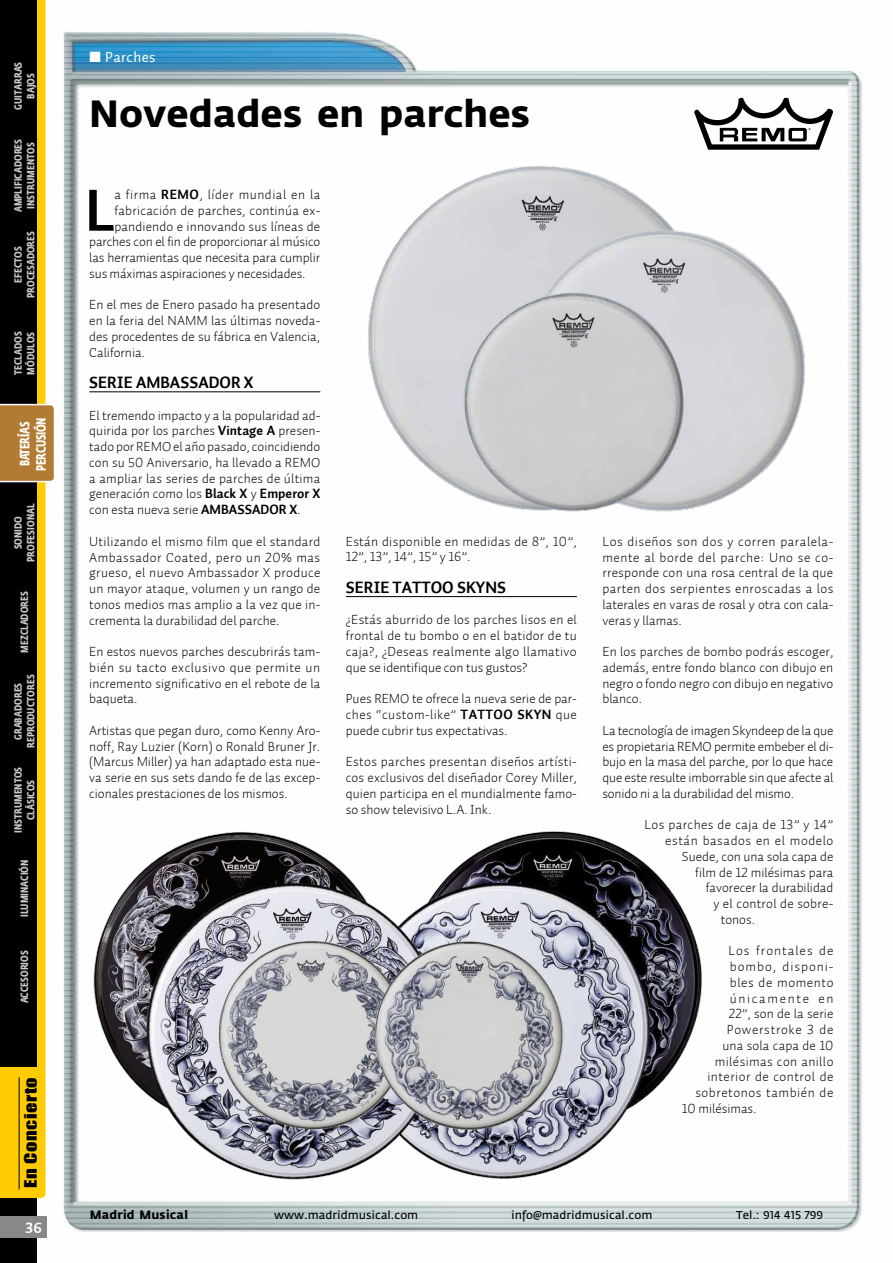
<style>
.page{position:relative;width:893px;height:1263px;background:#fff}
.page>*{position:absolute;margin:0;border:0;box-sizing:border-box;transform-origin:0 0}
.t1{font:59.1px "Auto 1 Bold LF";color:#000}
.t2{font:700 37.5px "Fedra Sans";color:#000}
.t3{font:16.5px "Auto 1 Bold LF";color:#000}
.t4{font:15.75px "Impact";letter-spacing:.025em;color:#000;scale:1.3 1}
.t5{font:15px "Auto 1";letter-spacing:.025em;color:#fff}
.t6{font:15px "Auto 1 Bold LF";color:#fff}
.t7{font:13.5px/15.8px "Auto 1 Light LF";letter-spacing:.005em;color:#000;text-align:justify}
.t8{font:13.5px/15.8px "Auto 1 Light LF";letter-spacing:.025em;color:#000}
.t9{font:13.5px "Auto 1 Light LF";letter-spacing:.04em;color:#000}
.t10{font:13.5px "Auto 1 Light LF";letter-spacing:.035em;color:#000}
.t11{font:13.5px "Auto 1 Light LF";letter-spacing:.03em;color:#000}
.t12{font:700 13.5px/16.2px "Fedra Sans Cond Std";letter-spacing:-.02em;color:#fff;text-align:center;scale:.9 1}
.t13{font:13.5px "Auto 1 Light LF";letter-spacing:.055em;color:#000}
.t14{font:700 12px "Fedra Sans";letter-spacing:.02em;color:#000}
.t15{font:11.25px "Fedra Sans";color:#000}
.t16{font:700 10.5px/12.6px "Fedra Sans Cond Std";color:#c6c7c8;text-align:center}
.s1{font-family:"Auto 1 Bold LF"}
</style>
<div class="page">
<img style="left:46px;top:31px;width:816px;height:1207px">
<div style="left:0;top:0;width:37px;height:1263px;background:#000"></div>
<svg style="left:0;top:0;width:55px;height:1198px"></svg>
<div style="left:0;top:1067px;width:41px;height:131px;background:#fecc00"></div>
<hr style="left:19px;top:1077px;width:1px;height:112px;background:#000">
<div style="left:0;top:1216px;width:46px;height:22px;background:#87888a"></div>
<svg style="left:694px;top:98px;width:139px;height:52px"></svg>
<hr style="left:89px;top:392px;width:231px;height:1px;background:#000">
<hr style="left:346px;top:596px;width:231px;height:1px;background:#000">
<img style="left:360px;top:161px;width:451px;height:355px">
<img style="left:91px;top:831px;width:612px;height:349px">
<p class="t16" style="left:12px;top:110px;width:50px;rotate:-90deg">GUITARRAS<br>BAJOS</p>
<p class="t16" style="left:12px;top:212px;width:75px;rotate:-90deg">AMPLIFICADORES<br>INSTRUMENTOS</p>
<p class="t16" style="left:12px;top:298px;width:69px;rotate:-90deg">EFECTOS<br>PROCESADORES</p>
<p class="t16" style="left:12px;top:375px;width:45px;text-align:left;rotate:-90deg">TECLADOS<br>MÓDULOS</p>
<p class="t12" style="left:17px;top:471px;width:61px;rotate:-90deg">BATERÍAS<br>PERCUSIÓN</p>
<p class="t16" style="left:12px;top:562px;width:60px;rotate:-90deg">SONIDO<br>PROFESIONAL</p>
<p class="t16" style="left:18px;top:653px;width:63px;rotate:-90deg">MEZCLADORES</p>
<p class="t16" style="left:12px;top:748px;width:75px;rotate:-90deg">GRABADORES<br>REPRODUCTORES</p>
<p class="t16" style="left:12px;top:833px;width:68px;rotate:-90deg">INSTRUMENTOS<br>CLÁSICOS</p>
<p class="t16" style="left:18px;top:917px;width:59px;rotate:-90deg">ILUMINACIÓN</p>
<p class="t16" style="left:18px;top:1003px;width:55px;rotate:-90deg">ACCESORIOS</p>
<p class="t4" style="left:19px;top:1188px;width:87px;rotate:-90deg">En Concierto</p>
<p class="t6" style="left:25px;top:1218px;width:18px">36</p>
<p class="t5" style="left:90px;top:47px;width:67px">■ Parches</p>
<h2 class="t2" style="left:89px;top:91px;width:442px">Novedades en parches</h2>
<h1 class="t1" style="left:85px;top:172px;width:31px">L</h1>
<p class="t9" style="left:114px;top:186px;width:207px">a firma <span class="s1">REMO</span>, líder mundial en la</p>
<p class="t7" style="left:114px;top:203px;width:207px">fabricación de parches, continúa ex-</p>
<p class="t7" style="left:114px;top:218px;width:207px">pandiendo e innovando sus líneas de</p>
<p class="t7" style="left:89px;top:234px;width:233px">parches con el fin de proporcionar al músico</p>
<p class="t7" style="left:89px;top:250px;width:232px">las herramientas que necesita para cumplir</p>
<p class="t7" style="left:89px;top:266px;width:218px">sus máximas aspiraciones y necesidades.</p>
<p class="t7" style="left:89px;top:297px;width:233px">En el mes de Enero pasado ha presentado en la feria del NAMM las últimas noveda&shy;des procedentes de su fábrica en Valencia, California.</p>
<p class="t3" style="left:89px;top:372px;width:166px">SERIE AMBASSADOR X</p>
<p class="t7" style="left:89px;top:407px;width:233px">El tremendo impacto y a la popularidad ad&shy;quirida por los parches <span class="s1">Vintage A</span> presen&shy;tado por REMO el año pasado, coincidiendo con su 50 Aniversario, ha llevado a REMO a ampliar las series de parches de última generación como los <span class="s1">Black X</span> y <span class="s1">Emperor X </span>con esta nueva serie <span class="s1">AMBASSADOR X</span>.</p>
<p class="t7" style="left:89px;top:533px;width:233px">Utilizando el mismo film que el standard Ambassador Coated, pero un 20% mas grueso, el nuevo Ambassador X produce un mayor ataque, volumen y un rango de tonos medios mas amplio a la vez que in&shy;crementa la durabilidad del parche.</p>
<p class="t7" style="left:89px;top:644px;width:233px">En estos nuevos parches descubrirás tam&shy;bién su tacto exclusivo que permite un incremento significativo en el rebote de la baqueta.</p>
<p class="t7" style="left:89px;top:722px;width:233px">Artistas que pegan duro, como Kenny Aro&shy;noff, Ray Luzier (Korn) o Ronald Bruner Jr. (Marcus Miller) ya han adaptado esta nue&shy;va serie en sus sets dando fe de las excep&shy;cionales prestaciones de los mismos.</p>
<p class="t8" style="left:346px;top:533px;width:233px">Están disponible en medidas de 8”, 10”,<br>12”, 13”, 14”, 15” y 16”.</p>
<p class="t3" style="left:346px;top:577px;width:162px">SERIE TATTOO SKYNS</p>
<p class="t7" style="left:346px;top:612px;width:233px">¿Estás aburrido de los parches lisos en el frontal de tu bombo o en el batidor de tu caja?, ¿Deseas realmente algo llamativo que se identifique con tus gustos?</p>
<p class="t7" style="left:346px;top:691px;width:233px">Pues REMO te ofrece la nueva serie de par&shy;ches “custom-like” <span class="s1">TATTOO SKYN</span> que puede cubrir tus expectativas.</p>
<p class="t7" style="left:346px;top:754px;width:233px">Estos parches presentan diseños artísti&shy;cos exclusivos del diseñador Corey Miller, quien participa en el mundialmente famo&shy;so show televisivo L.A. Ink.</p>
<p class="t7" style="left:602px;top:533px;width:233px">Los diseños son dos y corren paralela&shy;mente al borde del parche: U no se co&shy;rresponde con una rosa central de la que parten dos serpientes enroscadas a los laterales en varas de rosal y otra con cala&shy;veras y llamas.</p>
<p class="t7" style="left:602px;top:644px;width:233px">En los parches de bombo podrás escoger, además, entre fondo blanco con dibujo en negro o fondo negro con dibujo en negativo blanco.</p>
<p class="t7" style="left:602px;top:722px;width:233px">La tecnología de imagen Skyndeep de la que es propietaria REMO permite embeber el di&shy;bujo en la masa del parche, por lo que hace que este resulte imborrable sin que afecte al sonido ni a la durabilidad del mismo.</p>
<p class="t7" style="left:644px;top:817px;width:190px">Los parches de caja de 13” y 14”</p>
<p class="t7" style="left:665px;top:833px;width:170px">están basados en el modelo</p>
<p class="t7" style="left:682px;top:848px;width:153px">Suede, con una sola capa de</p>
<p class="t7" style="left:695px;top:864px;width:139px">film de 12 milésimas para</p>
<p class="t7" style="left:706px;top:880px;width:129px">favorecer la durabilidad</p>
<p class="t7" style="left:713px;top:896px;width:122px">y el control de sobre-</p>
<p class="t7" style="left:721px;top:911px;width:36px">tonos.</p>
<p class="t7" style="left:728px;top:943px;width:107px">Los frontales de</p>
<p class="t7" style="left:730px;top:959px;width:105px">bombo, disponi-</p>
<p class="t7" style="left:730px;top:974px;width:105px">bles de momento</p>
<p class="t7" style="left:730px;top:990px;width:105px">únicamente en</p>
<p class="t7" style="left:728px;top:1006px;width:107px">22”, son de la serie</p>
<p class="t13" style="left:727px;top:1021px;width:108px">Powerstroke 3 de</p>
<p class="t7" style="left:722px;top:1037px;width:113px">una sola capa de 10</p>
<p class="t11" style="left:715px;top:1052px;width:120px">milésimas con anillo</p>
<p class="t10" style="left:707px;top:1068px;width:128px">interior de control de</p>
<p class="t9" style="left:695px;top:1084px;width:140px">sobretonos también de</p>
<p class="t7" style="left:682px;top:1100px;width:76px">10 milésimas.</p>
<p class="t14" style="left:90px;top:1208px;width:100px">Madrid Musical</p>
<p class="t15" style="left:274px;top:1209px;width:146px">www.madridmusical.com</p>
<p class="t15" style="left:511px;top:1209px;width:143px">info@madridmusical.com</p>
<p class="t15" style="left:736px;top:1209px;width:88px">Tel.: 914 415 799</p>
</div>
